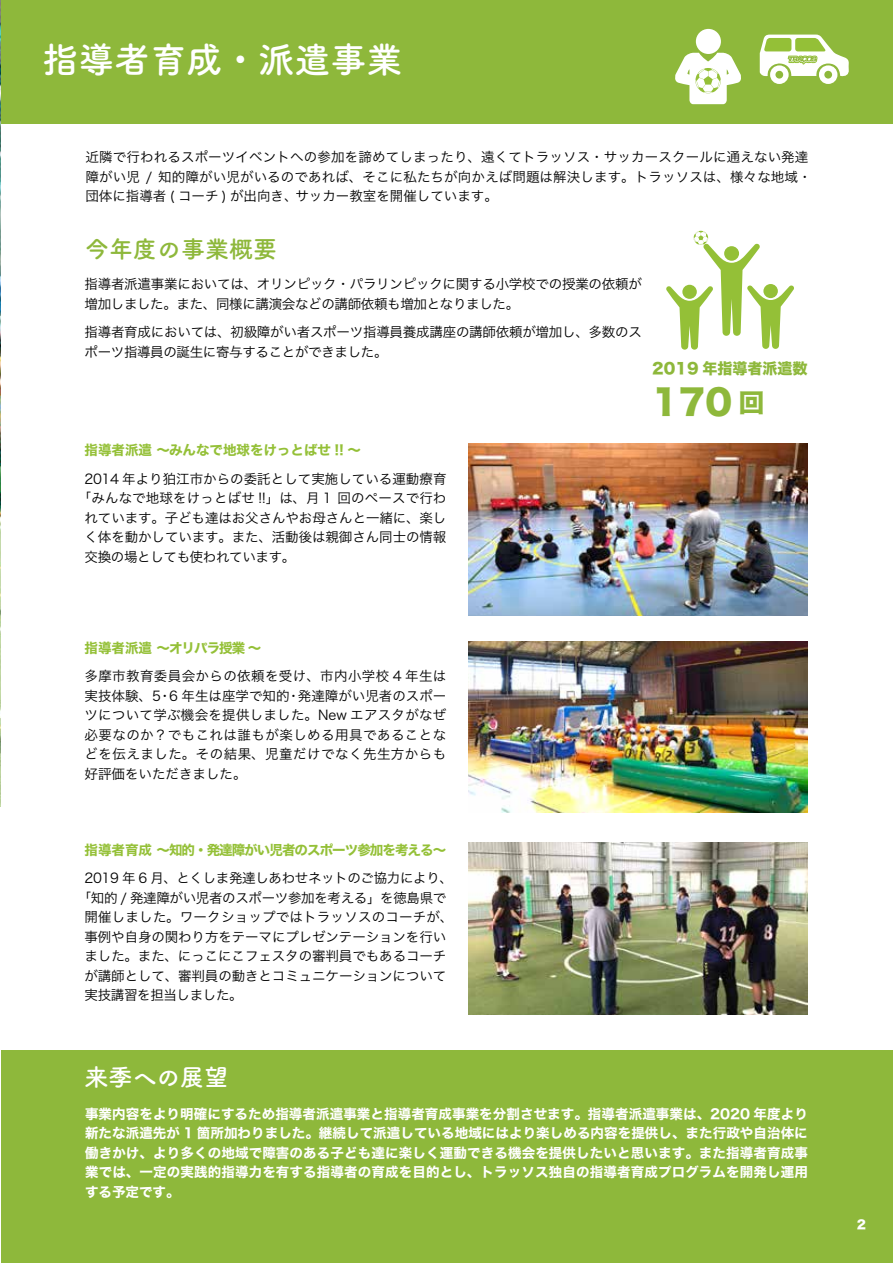
<style>
.page{position:relative;width:893px;height:1263px;background:#fff}
.page>*{position:absolute;margin:0;border:0;box-sizing:border-box;transform-origin:0 0}
.t1{font:700 36px "Tsuku A Rd Gothic";color:#fff}
.t2{font:34.5px "Hira Kaku Std N W8";color:#8eb83b}
.t3{font:700 24px "Tsuku A Rd Gothic";color:#8eb83b}
.t4{font:700 24px "Tsuku A Rd Gothic";color:#fff}
.t5{font:15px "Hira Kaku Std N W8";color:#8eb83b}
.t6{font:13.5px/19.5px "Hiragino Sans W3";letter-spacing:-.005em;color:#000}
.t7{font:13.5px/19.5px "Hiragino Sans W7";letter-spacing:.01em;color:#fff;text-align:justify}
.t8{font:13.5px "Hiragino Sans W3";letter-spacing:-.025em;color:#000}
.t9{font:13.5px "Hiragino Sans W7";letter-spacing:-.07em;color:#94c037}
.t10{font:13.5px "Hiragino Sans W3";letter-spacing:.015em;color:#000}
.t11{font:13.5px "Hiragino Sans W7";color:#94c037}
.t12{font:12px "Hira Kaku Std N W8";color:#fff}
.s1{font-size:25.5px}
.s2{font-family:"Hiragino Sans W5"}
</style>
<div class="page">
<div style="left:1px;top:0;width:892px;height:124px;background:#8eb83b"></div>
<div style="left:1px;top:1050px;width:892px;height:213px;background:#8eb83b"></div>
<div style="left:696px;top:29px;width:25px;height:25px;background:#fff;border-radius:50%"></div>
<svg style="left:675px;top:53px;width:66px;height:51px"></svg>
<svg style="left:760px;top:35px;width:89px;height:49px"></svg>
<img style="left:0;top:0;width:1px;height:807px">
<svg style="left:666px;top:231px;width:128px;height:119px"></svg>
<img style="left:469px;top:444px;width:338px;height:171px">
<img style="left:469px;top:843px;width:338px;height:171px">
<img style="left:469px;top:641px;width:338px;height:172px">
<h1 class="t1" style="left:43px;top:32px;width:361px">指導者育成・派遣事業</h1>
<p class="t6" style="left:85px;top:146px;width:728px">近隣で行われるスポーツイベントへの参加を諦めてしまったり、遠くてトラッソス・サッカースクールに通えない発達障がい児 / 知的障がい児がいるのであれば、そこに私たちが向かえば問題は解決します。トラッソスは、様々な地域・団体に指導者 ( コーチ ) が出向き、サッカー教室を開催しています。</p>
<h3 class="t3" style="left:85px;top:230px;width:193px">今年度の事業概要</h3>
<p class="t6" style="left:85px;top:273px;width:559px">指導者派遣事業においては、オリンピック・パラリンピックに関する小学校での授業の依頼が増加しました。また、同様に講演会などの講師依頼も増加となりました。</p>
<p class="t6" style="left:85px;top:321px;width:559px">指導者育成においては、初級障がい者スポーツ指導員養成講座の講師依頼が増加し、多数のスポーツ指導員の誕生に寄与することができました。</p>
<p class="t11" style="left:85px;top:439px;width:278px">指導者派遣 〜みんなで地球をけっとばせ !! 〜</p>
<p class="t6" style="left:85px;top:468px;width:363px">2014 年より狛江市からの委託として実施している運動療育</p>
<p class="t6" style="left:78px;top:487px;width:370px">「みんなで地球をけっとばせ !!」は、月 1 回のペースで行わ</p>
<p class="t6" style="left:85px;top:507px;width:363px">れています。子ども達はお父さんやお母さんと一緒に、楽し</p>
<p class="t6" style="left:85px;top:526px;width:363px">く体を動かしています。また、活動後は親御さん同士の情報</p>
<p class="t8" style="left:85px;top:545px;width:212px">交換の場としても使われています。</p>
<p class="t5" style="left:652px;top:360px;width:157px">2019 年指導者派遣数</p>
<h2 class="t2" style="left:652px;top:383px;width:113px">170 <span class="s1">回</span></h2>
<p class="t9" style="left:85px;top:637px;width:204px">指導者派遣 〜オリパラ授業 〜<span class="s2">　　</span></p>
<p class="t6" style="left:85px;top:666px;width:363px;text-align:justify">多摩市教育委員会からの依頼を受け、市内小学校 4 年生は実技体験、5・6 年生は座学で知的・発達障がい児者のスポーツについて学ぶ機会を提供しました。New エアスタがなぜ必要なのか？でもこれは誰もが楽しめる用具であることなどを伝えました。その結果、児童だけでなく先生方からも好評価をいただきました。</p>
<p class="t9" style="left:85px;top:839px;width:363px">指導者育成 〜知的・発達障がい児者のスポーツ参加を考える〜</p>
<p class="t8" style="left:85px;top:866px;width:370px">2019 年 6 月、とくしま発達しあわせネットのご協力により、</p>
<p class="t8" style="left:78px;top:886px;width:370px">「知的 / 発達障がい児者のスポーツ参加を考える」を徳島県で</p>
<p class="t10" style="left:85px;top:905px;width:370px">開催しました。ワークショップではトラッソスのコーチが、</p>
<p class="t6" style="left:85px;top:926px;width:363px">事例や自身の関わり方をテーマにプレゼンテーションを行い</p>
<p class="t6" style="left:85px;top:945px;width:363px">ました。また、にっこにこフェスタの審判員でもあるコーチ</p>
<p class="t6" style="left:85px;top:965px;width:363px">が講師として、審判員の動きとコミュニケーションについて</p>
<p class="t8" style="left:85px;top:983px;width:160px">実技講習を担当しました。</p>
<h3 class="t4" style="left:85px;top:1059px;width:145px">来季への展望</h3>
<p class="t7" style="left:85px;top:1104px;width:724px">事業内容をより明確にするため指導者派遣事業と指導者育成事業を分割させます。指導者派遣事業は、2020 年度より新たな派遣先が 1 箇所加わりました。継続して派遣している地域にはより楽しめる内容を提供し、また行政や自治体に働きかけ、より多くの地域で障害のある子ども達に楽しく運動できる機会を提供したいと思います。また指導者育成事業では、一定の実践的指導力を有する指導者の育成を目的とし、トラッソス独自の指導者育成プログラムを開発し運用する予定です。</p>
<p class="t12" style="left:857px;top:1218px;width:11px">2</p>
</div>
